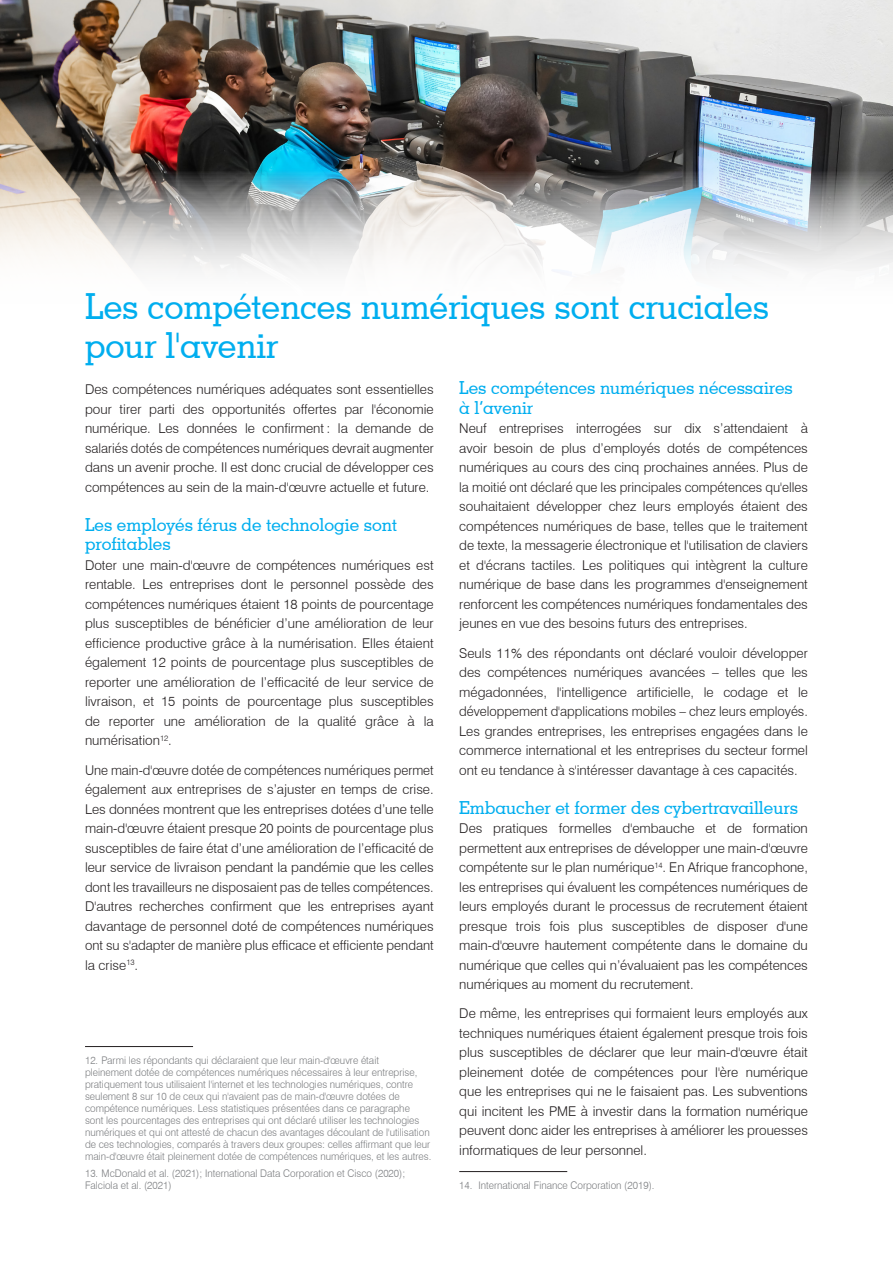
<style>
.page{position:relative;width:893px;height:1263px;background:#fff}
.page>*{position:absolute;margin:0;border:0;box-sizing:border-box;transform-origin:0 0}
.t1{font:500 36px/39px "Geometric Slab 703 BT";color:#00aeef;scale:.95 1}
.h2_cyan_c1{font:500 18px/19.5px "Geometric Slab 703 BT";color:#00aeef}
.text{font:300 13.5px/19.5px "Swiss 721 BT";color:#231f20;text-align:justify}
.footnotes{font:300 10.5px/12px "Swiss 721 BT";color:#7a7c7f;scale:.95 1}
</style>
<div class="page">
<hr style="left:85px;top:1046px;width:108px;height:1px;background:#231f20">
<hr style="left:459px;top:1171px;width:108px;height:1px;background:#231f20">
<img style="left:0;top:0;width:893px;height:271px">
<h1 class="t1" style="left:85px;top:286px;width:722px">Les compétences numériques sont cruciales pour l'avenir</h1>
<p class="text" style="left:85px;top:380px;width:350px">Des compétences numériques adéquates sont essentielles pour tirer parti des opportunités offertes par l'économie numérique. Les données le confirment : la demande de salariés dotés de compétences numériques devrait augmenter dans un avenir proche. Il est donc crucial de développer ces compétences au sein de la main-d'œuvre actuelle et future.</p>
<p class="h2_cyan_c1" style="left:85px;top:514px;width:314px">Les employés férus de technologie sont profitables</p>
<p class="text" style="left:85px;top:555px;width:350px">Doter une main-d'œuvre de compétences numériques est rentable. Les entreprises dont le personnel possède des compétences numériques étaient 18 points de pourcentage plus susceptibles de bénéficier d’une amélioration de leur efficience productive grâce à la numérisation. Elles étaient également 12 points de pourcentage plus susceptibles de reporter une amélioration de l’efficacité de leur service de livraison, et 15 points de pourcentage plus susceptibles de reporter une amélioration de la qualité grâce à la numérisation<sup>12</sup>.</p>
<p class="text" style="left:85px;top:760px;width:350px">Une main-d'œuvre dotée de compétences numériques permet également aux entreprises de s’ajuster en temps de crise.<br>Les données montrent que les entreprises dotées d’une telle main-d'œuvre étaient presque 20 points de pourcentage plus susceptibles de faire état d’une amélioration de l’efficacité de leur service de livraison pendant la pandémie que les celles dont les travailleurs ne disposaient pas de telles compétences.<br>D'autres recherches confirment que les entreprises ayant davantage de personnel doté de compétences numériques ont su s'adapter de manière plus efficace et efficiente pendant la crise<sup>13</sup>.</p>
<p class="h2_cyan_c1" style="left:459px;top:378px;width:335px">Les compétences numériques nécessaires à l’avenir</p>
<p class="text" style="left:459px;top:419px;width:350px">Neuf entreprises interrogées sur dix s’attendaient à avoir besoin de plus d’employés dotés de compétences numériques au cours des cinq prochaines années. Plus de la moitié ont déclaré que les principales compétences qu'elles souhaitaient développer chez leurs employés étaient des compétences numériques de base, telles que le traitement de texte, la messagerie électronique et l'utilisation de claviers et d'écrans tactiles. Les politiques qui intègrent la culture numérique de base dans les programmes d'enseignement renforcent les compétences numériques fondamentales des jeunes en vue des besoins futurs des entreprises.</p>
<p class="text" style="left:459px;top:643px;width:350px">Seuls 11% des répondants ont déclaré vouloir développer des compétences numériques avancées – telles que les mégadonnées, l'intelligence artificielle, le codage et le développement d'applications mobiles – chez leurs employés.<br>Les grandes entreprises, les entreprises engagées dans le commerce international et les entreprises du secteur formel ont eu tendance à s'intéresser davantage à ces capacités.</p>
<p class="h2_cyan_c1" style="left:459px;top:797px;width:340px">Embaucher et former des cybertravailleurs</p>
<p class="text" style="left:459px;top:818px;width:350px">Des pratiques formelles d'embauche et de formation permettent aux entreprises de développer une main-d'œuvre compétente sur le plan numérique<sup>14</sup>. En Afrique francophone, les entreprises qui évaluent les compétences numériques de leurs employés durant le processus de recrutement étaient presque trois fois plus susceptibles de disposer d'une main-d'œuvre hautement compétente dans le domaine du numérique que celles qui n’évaluaient pas les compétences numériques au moment du recrutement.</p>
<p class="text" style="left:459px;top:1004px;width:350px">De même, les entreprises qui formaient leurs employés aux techniques numériques étaient également presque trois fois plus susceptibles de déclarer que leur main-d'œuvre était pleinement dotée de compétences pour l'ère numérique que les entreprises qui ne le faisaient pas. Les subventions qui incitent les PME à investir dans la formation numérique peuvent donc aider les entreprises à améliorer les prouesses informatiques de leur personnel.</p>
<p class="footnotes" style="left:459px;top:1179px;width:207px">14. International Finance Corporation (2019).</p>
<p class="footnotes" style="left:85px;top:1054px;width:366px">12. Parmi les répondants qui déclaraient que leur main-d'œuvre était<br>pleinement dotée de compétences numériques nécessaires à leur entreprise, pratiquement tous utilisaient l'internet et les technologies numériques, contre seulement 8 sur 10 de ceux qui n'avaient pas de main-d'œuvre dotées de compétence numériques. Less statistiques présentées dans ce paragraphe<br>sont les pourcentages des entreprises qui ont déclaré utiliser les technologies numériques et qui ont attesté de chacun des avantages découlant de l'utilisation de ces technologies, comparés à travers deux groupes: celles affirmant que leur main-d'œuvre était pleinement dotée de compétences numériques, et les autres.</p>
<p class="footnotes" style="left:85px;top:1167px;width:339px">13. McDonald et al. (2021); International Data Corporation et Cisco (2020);<br>Falciola et al. (2021)</p>
</div>
